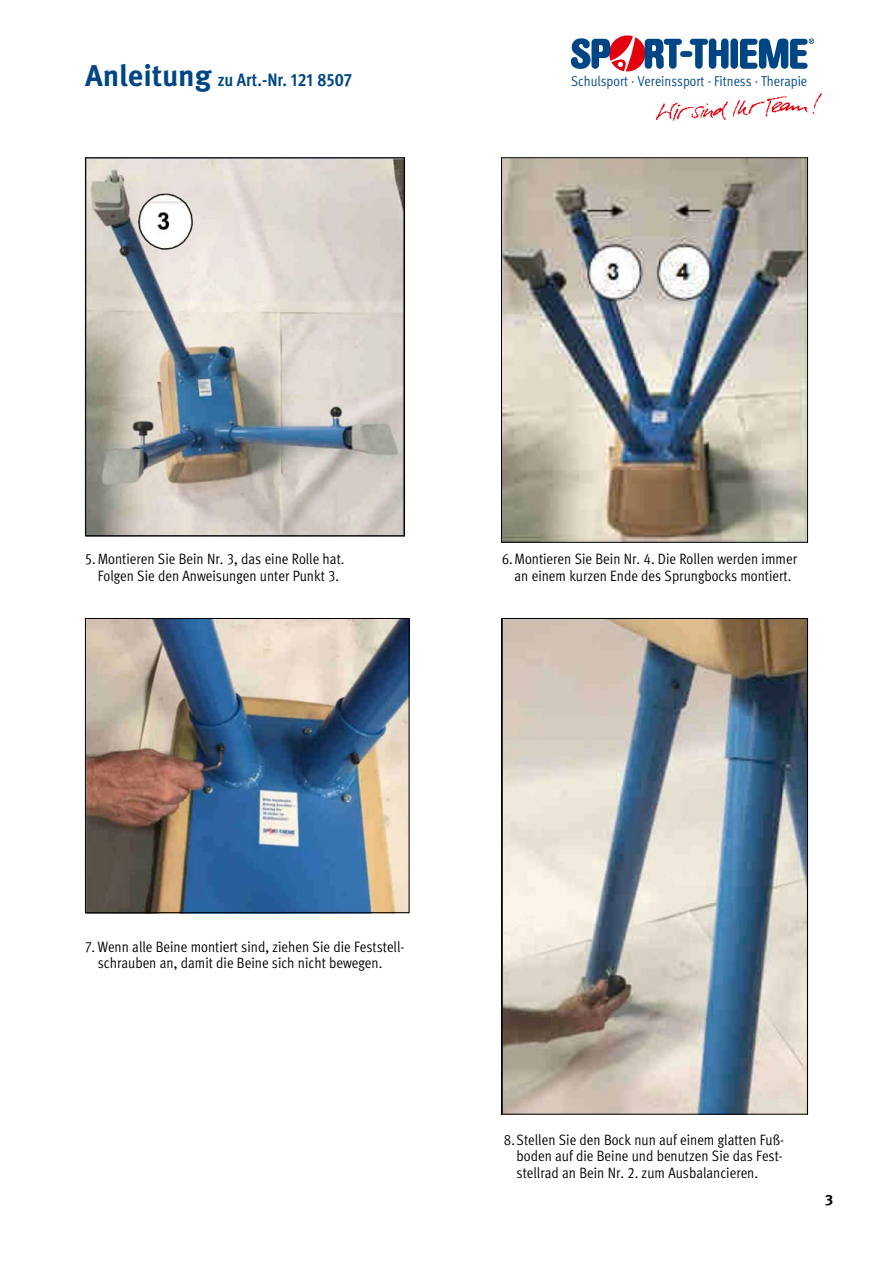
<style>
.page{position:relative;width:893px;height:1263px;background:#fff}
.page>*{position:absolute;margin:0;border:0;box-sizing:border-box;transform-origin:0 0}
.t1{font:700 condensed 18px "Meta Pro";color:#004684}
.t2{font:15px/16.5px "Meta Pro Cond Norm";color:#000;text-align:center}
.t3{font:700 15px "Meta Pro";color:#000}
.t4{font:14.25px "Meta Pro Cond Norm";color:#004684}
.s1{font-stretch:normal;font-size:30px}
</style>
<div class="page">
<img style="left:87px;top:159px;width:316px;height:375px">
<div style="left:85px;top:157px;width:320px;height:379px;border:1px solid #000"></div>
<img style="left:503px;top:159px;width:303px;height:382px">
<div style="left:501px;top:157px;width:307px;height:386px;border:1px solid #000"></div>
<img style="left:87px;top:620px;width:320px;height:291px">
<div style="left:85px;top:618px;width:324px;height:295px;border:1px solid #000"></div>
<img style="left:504px;top:620px;width:302px;height:492px">
<div style="left:502px;top:618px;width:306px;height:496px;border:1px solid #000"></div>
<img style="left:656px;top:93px;width:166px;height:28px">
<div style="left:680px;top:51px;width:12px;height:6px;background:#004684;border-radius:3px"></div>
<div style="left:730px;top:38px;width:8px;height:31px;background:#004684;border-radius:4px"></div>
<svg style="left:690px;top:38px;width:39px;height:31px"></svg>
<svg style="left:740px;top:38px;width:74px;height:31px"></svg>
<svg style="left:571px;top:35px;width:111px;height:36px"></svg>
<p class="t1" style="left:85px;top:66px;width:268px"><span class="s1">Anleitung</span> zu Art.-Nr. 121 8507</p>
<p class="t4" style="left:571px;top:71px;width:238px">Schulsport · Vereinssport · Fitness · Therapie</p>
<p class="t2" style="left:85px;top:550px;width:261px">5. Montieren Sie Bein Nr. 3, das eine Rolle hat.<br>Folgen Sie den Anweisungen unter Punkt 3.</p>
<p class="t2" style="left:502px;top:550px;width:297px">6.Montieren Sie Bein Nr. 4. Die Rollen werden immer an einem kurzen Ende des Sprungbocks montiert.</p>
<p class="t2" style="left:98px;top:937px;width:308px;text-align:left;text-indent:-13px">7. Wenn alle Beine montiert sind, ziehen Sie die Feststell&shy;schrauben an, damit die Beine sich nicht bewegen.</p>
<p class="t2" style="left:517px;top:1130px;width:269px;text-align:justify;text-indent:-13px">8.Stellen Sie den Bock nun auf einem glatten Fuß&shy;boden auf die Beine und benutzen Sie das Fest&shy;stellrad an Bein Nr. 2. zum Ausbalancieren.</p>
<p class="t3" style="left:825px;top:1188px;width:10px">3</p>
</div>
